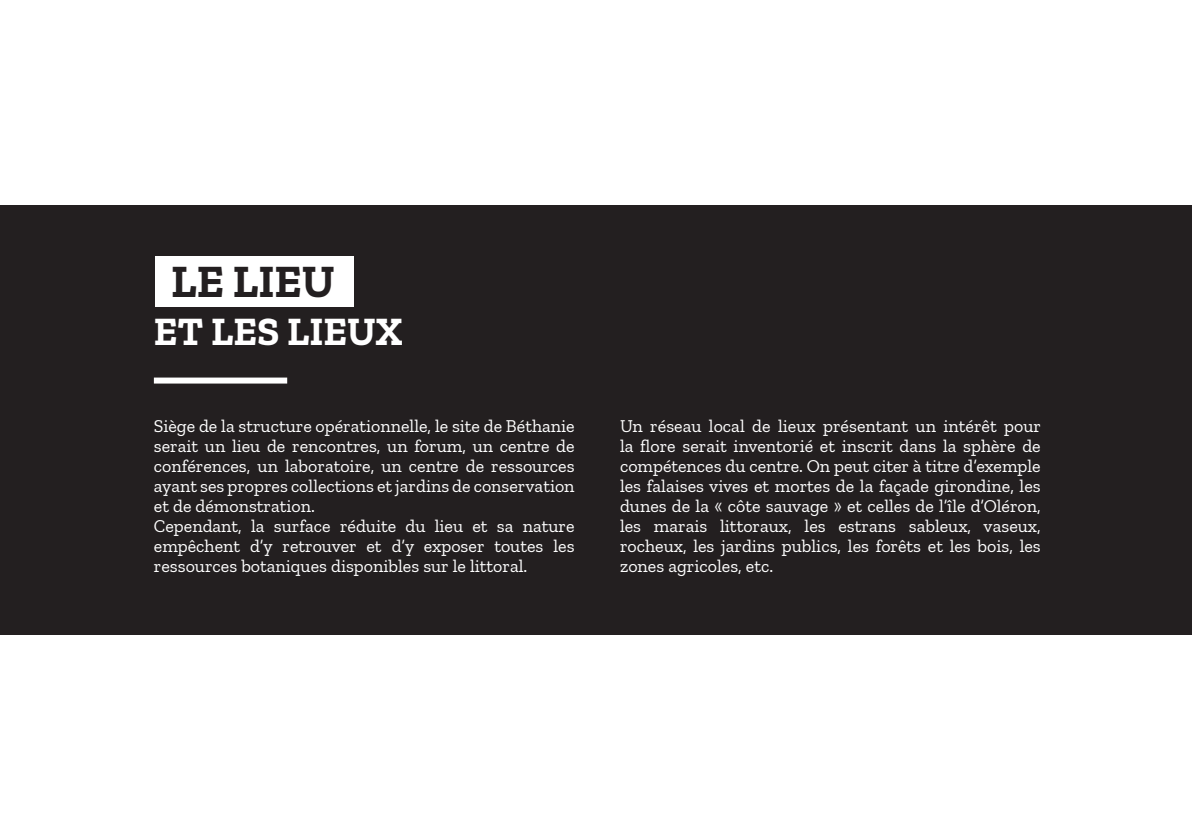
<style>
.page{position:relative;width:1192px;height:839px;background:#fff}
.page>*{position:absolute;margin:0;border:0;box-sizing:border-box;transform-origin:0 0}
.t1{font:700 46px "Zilla Slab";color:#231f20}
.t2{font:700 40px "Zilla Slab";color:#fff}
.t3{font:18px/20px "Zilla Slab";color:#fff}
</style>
<div class="page">
<div style="left:0;top:205px;width:1191px;height:430px;background:#231f20"></div>
<div style="left:155px;top:256px;width:198px;height:50px;background:#fff"></div>
<div style="left:154px;top:377px;width:133px;height:6px;background:#fff"></div>
<h1 class="t1" style="left:171px;top:255px;width:165px">LE LIEU</h1>
<h2 class="t2" style="left:154px;top:309px;width:250px">ET LES LIEUX</h2>
<p class="t3" style="left:154px;top:416px;width:422px">Siège de la structure opérationnelle, le site de Béthanie serait un lieu de rencontres, un forum, un centre de conférences, un laboratoire, un centre de ressources ayant ses propres collections et jardins de conservation et de démonstration.<br>Cependant, la surface réduite du lieu et sa nature empêchent d’y retrouver et d’y exposer toutes les ressources botaniques disponibles sur le littoral.</p>
<p class="t3" style="left:620px;top:416px;width:422px;text-align:justify">Un réseau local de lieux présentant un intérêt pour la flore serait inventorié et inscrit dans la sphère de compétences du centre. On peut citer à titre d’exemple les falaises vives et mortes de la façade girondine, les dunes de la « côte sauvage » et celles de l’île d’Oléron, les marais littoraux, les estrans sableux, vaseux, rocheux, les jardins publics, les forêts et les bois, les zones agricoles, etc.</p>
</div>
